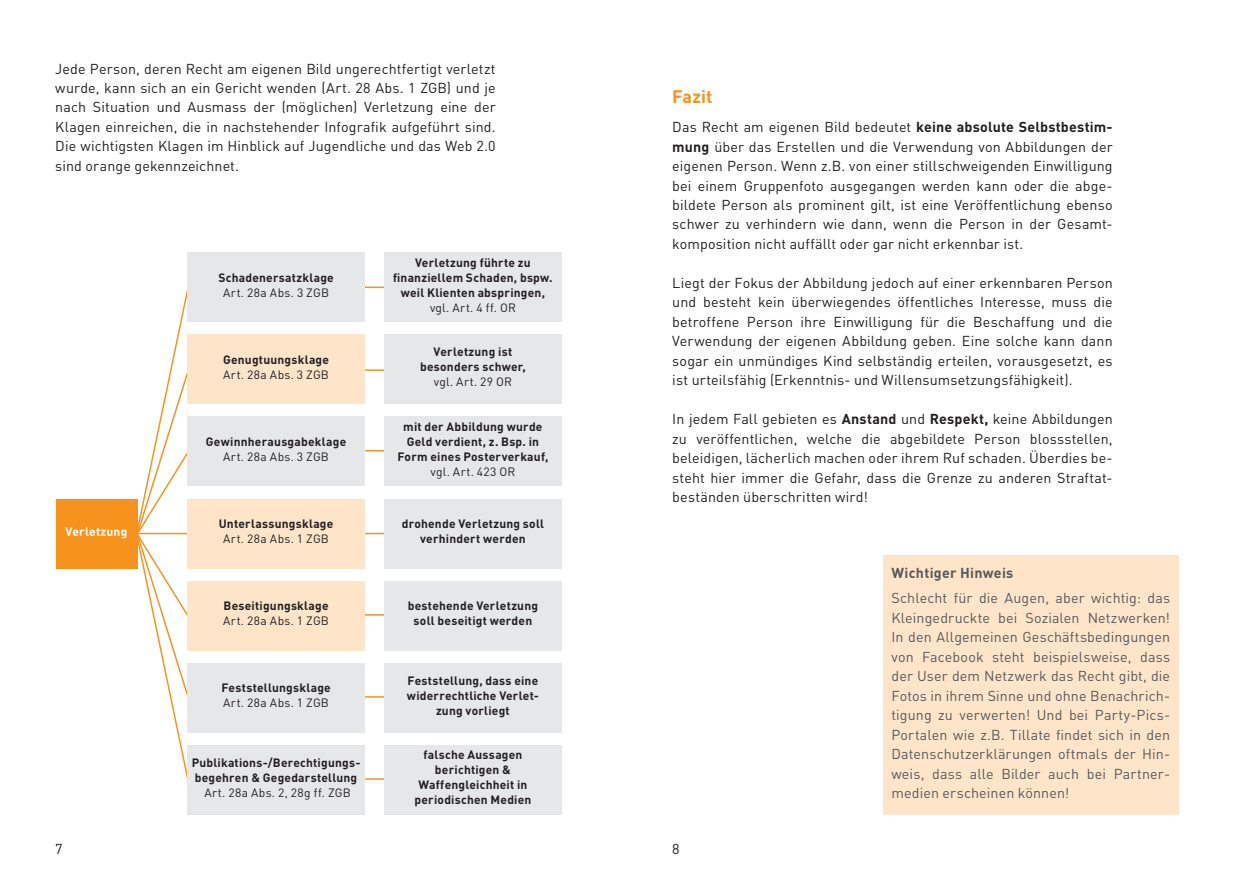
<style>
.page{position:relative;width:1234px;height:893px;background:#fff}
.page>*{position:absolute;margin:0;border:0;box-sizing:border-box;transform-origin:0 0}
.t1{font:700 18px "DIN";letter-spacing:.01em;color:#f7931d}
.t2{font:14.25px/19.5px "DIN";letter-spacing:.01em;color:#231f20;text-align:justify}
.t3{font:14.25px/19.5px "DIN";letter-spacing:.01em;color:#57585a}
.t4{font:700 14.25px "DIN";letter-spacing:.02em;color:#57585a}
.t5{font:700 12px/15px "DIN";letter-spacing:.015em;color:#231f20;text-align:center}
.t6{font:12px "DIN";letter-spacing:.035em;color:#231f20}
.t7{font:700 12px "DIN";letter-spacing:.02em;color:#fff}
.s1{font-weight:700}
</style>
<div class="page">
<hr style="left:354px;top:287px;width:62px;height:1px;background:#f7931d">
<hr style="left:354px;top:369px;width:62px;height:2px;background:#f7931d">
<hr style="left:354px;top:450px;width:62px;height:1px;background:#f7931d">
<hr style="left:354px;top:614px;width:62px;height:2px;background:#f7931d">
<hr style="left:354px;top:696px;width:62px;height:2px;background:#f7931d">
<hr style="left:354px;top:778px;width:62px;height:2px;background:#f7931d">
<hr style="left:130px;top:533px;width:326px;height:1px;background:#f7931d">
<div style="left:384px;top:252px;width:177px;height:70px;background:#e6e7e9"></div>
<div style="left:384px;top:334px;width:177px;height:70px;background:#e6e7e9"></div>
<div style="left:187px;top:334px;width:177px;height:70px;background:#fee5ca"></div>
<div style="left:384px;top:417px;width:177px;height:69px;background:#e6e7e9"></div>
<div style="left:187px;top:417px;width:177px;height:69px;background:#e6e7e9"></div>
<div style="left:384px;top:499px;width:177px;height:69px;background:#e6e7e9"></div>
<div style="left:187px;top:499px;width:177px;height:69px;background:#fee5ca"></div>
<div style="left:56px;top:499px;width:81px;height:69px;background:#f7931d"></div>
<div style="left:384px;top:581px;width:177px;height:69px;background:#e6e7e9"></div>
<div style="left:187px;top:581px;width:177px;height:69px;background:#fee5ca"></div>
<div style="left:384px;top:663px;width:177px;height:70px;background:#e6e7e9"></div>
<div style="left:187px;top:663px;width:177px;height:70px;background:#e6e7e9"></div>
<div style="left:384px;top:745px;width:177px;height:70px;background:#e6e7e9"></div>
<div style="left:187px;top:745px;width:177px;height:70px;background:#e6e7e9"></div>
<svg style="left:135px;top:289px;width:61px;height:490px"></svg>
<div style="left:187px;top:252px;width:177px;height:70px;background:#e6e7e9"></div>
<div style="left:882px;top:555px;width:296px;height:259px;background:#fee5ca"></div>
<p class="t2" style="left:55px;top:58px;width:442px">Jede Person, deren Recht am eigenen Bild ungerechtfertigt verletzt wurde, kann sich an ein Gericht wenden (Art. 28 Abs. 1 ZGB) und je nach Situation und Ausmass der (möglichen) Verletzung eine der Klagen einreichen, die in nachstehender Infografik aufgeführt sind.<br>Die wichtigsten Klagen im Hinblick auf Jugendliche und das Web 2.0 sind orange gekennzeichnet.</p>
<p class="t7" style="left:66px;top:523px;width:63px">Verletzung</p>
<p class="t2" style="left:55px;top:838px;width:9px">7</p>
<p class="t5" style="left:218px;top:270px;width:117px">Schadenersatzklage</p>
<p class="t6" style="left:223px;top:285px;width:107px">Art. 28a Abs. 3 ZGB</p>
<p class="t5" style="left:223px;top:352px;width:107px">Genugtuungsklage</p>
<p class="t6" style="left:223px;top:367px;width:107px">Art. 28a Abs. 3 ZGB</p>
<p class="t5" style="left:206px;top:434px;width:142px">Gewinnherausgabeklage</p>
<p class="t6" style="left:223px;top:449px;width:107px">Art. 28a Abs. 3 ZGB</p>
<p class="t5" style="left:219px;top:516px;width:116px">Unterlassungsklage</p>
<p class="t6" style="left:223px;top:531px;width:107px">Art. 28a Abs. 1 ZGB</p>
<p class="t5" style="left:223px;top:598px;width:107px">Beseitigungsklage</p>
<p class="t6" style="left:223px;top:613px;width:107px">Art. 28a Abs. 1 ZGB</p>
<p class="t5" style="left:221px;top:680px;width:111px">Feststellungsklage</p>
<p class="t6" style="left:223px;top:695px;width:107px">Art. 28a Abs. 1 ZGB</p>
<p class="t5" style="left:192px;top:754px;width:170px;text-align:left">Publikations-/Berechtigungs&shy;begehren &amp; Gegedarstellung</p>
<p class="t6" style="left:204px;top:785px;width:148px">Art. 28a Abs. 2, 28g ff. ZGB</p>
<p class="t5" style="left:393px;top:255px;width:161px">Verletzung führte zu finanziellem Schaden, bspw. weil Klienten abspringen,</p>
<p class="t6" style="left:430px;top:300px;width:87px">vgl. Art. 4 ff. OR</p>
<p class="t5" style="left:420px;top:344px;width:107px">Verletzung ist besonders schwer,</p>
<p class="t6" style="left:433px;top:375px;width:80px">vgl. Art. 29 OR</p>
<p class="t5" style="left:397px;top:419px;width:152px">mit der Abbildung wurde<br>Geld verdient, z. Bsp. in<br>Form eines Posterverkauf,</p>
<p class="t6" style="left:430px;top:464px;width:86px">vgl. Art. 423 OR</p>
<p class="t5" style="left:402px;top:516px;width:144px">drohende Verletzung soll verhindert werden</p>
<p class="t5" style="left:407px;top:598px;width:132px">bestehende Verletzung soll beseitigt werden</p>
<p class="t5" style="left:407px;top:672px;width:134px">Feststellung, dass eine widerrechtliche Verlet&shy;zung vorliegt</p>
<p class="t5" style="left:414px;top:747px;width:118px">falsche Aussagen berichtigen &amp;<br>Waffengleichheit in periodischen Medien</p>
<p class="t1" style="left:672px;top:85px;width:42px">Fazit</p>
<p class="t2" style="left:672px;top:117px;width:442px;text-align:left">Das Recht am eigenen Bild bedeutet <span class="s1">keine absolute Selbstbestim&shy;mung</span> über das Erstellen und die Verwendung von Abbildungen der eigenen Person. Wenn z.B. von einer stillschweigenden Einwilligung bei einem Gruppenfoto ausgegangen werden kann oder die abge&shy;bildete Person als prominent gilt, ist eine Veröffentlichung ebenso schwer zu verhindern wie dann, wenn die Person in der Gesamt&shy;komposition nicht auffällt oder gar nicht erkennbar ist.</p>
<p class="t2" style="left:672px;top:273px;width:442px">Liegt der Fokus der Abbildung jedoch auf einer erkennbaren Person und besteht kein überwiegendes öffentliches Interesse, muss die betroffene Person ihre Einwilligung für die Beschaffung und die Verwendung der eigenen Abbildung geben. Eine solche kann dann sogar ein unmündiges Kind selbständig erteilen, vorausgesetzt, es ist urteilsfähig (Erkenntnis- und Willensumsetzungsfähigkeit).</p>
<p class="t2" style="left:672px;top:409px;width:442px;text-align:left">In jedem Fall gebieten es <span class="s1">Anstand</span> und <span class="s1">Respekt,</span> keine Abbildungen zu veröffentlichen, welche die abgebildete Person blossstellen, beleidigen, lächerlich machen oder ihrem Ruf schaden. Überdies be&shy;steht hier immer die Gefahr, dass die Grenze zu anderen Straftat&shy;beständen überschritten wird!</p>
<p class="t2" style="left:672px;top:838px;width:9px">8</p>
<p class="t4" style="left:891px;top:563px;width:123px">Wichtiger Hinweis</p>
<p class="t3" style="left:891px;top:588px;width:280px">Schlecht für die Augen, aber wichtig: das Kleingedruckte bei Sozialen Netzwerken!<br>In den Allgemeinen Geschäftsbedingungen von Facebook steht beispielsweise, dass der User dem Netzwerk das Recht gibt, die Fotos in ihrem Sinne und ohne Benachrich&shy;tigung zu verwerten! Und bei Party-Pics-Portalen wie z.B. Tillate findet sich in den Datenschutzerklärungen oftmals der Hin&shy;weis, dass alle Bilder auch bei Partner&shy;medien erscheinen können!</p>
</div>
